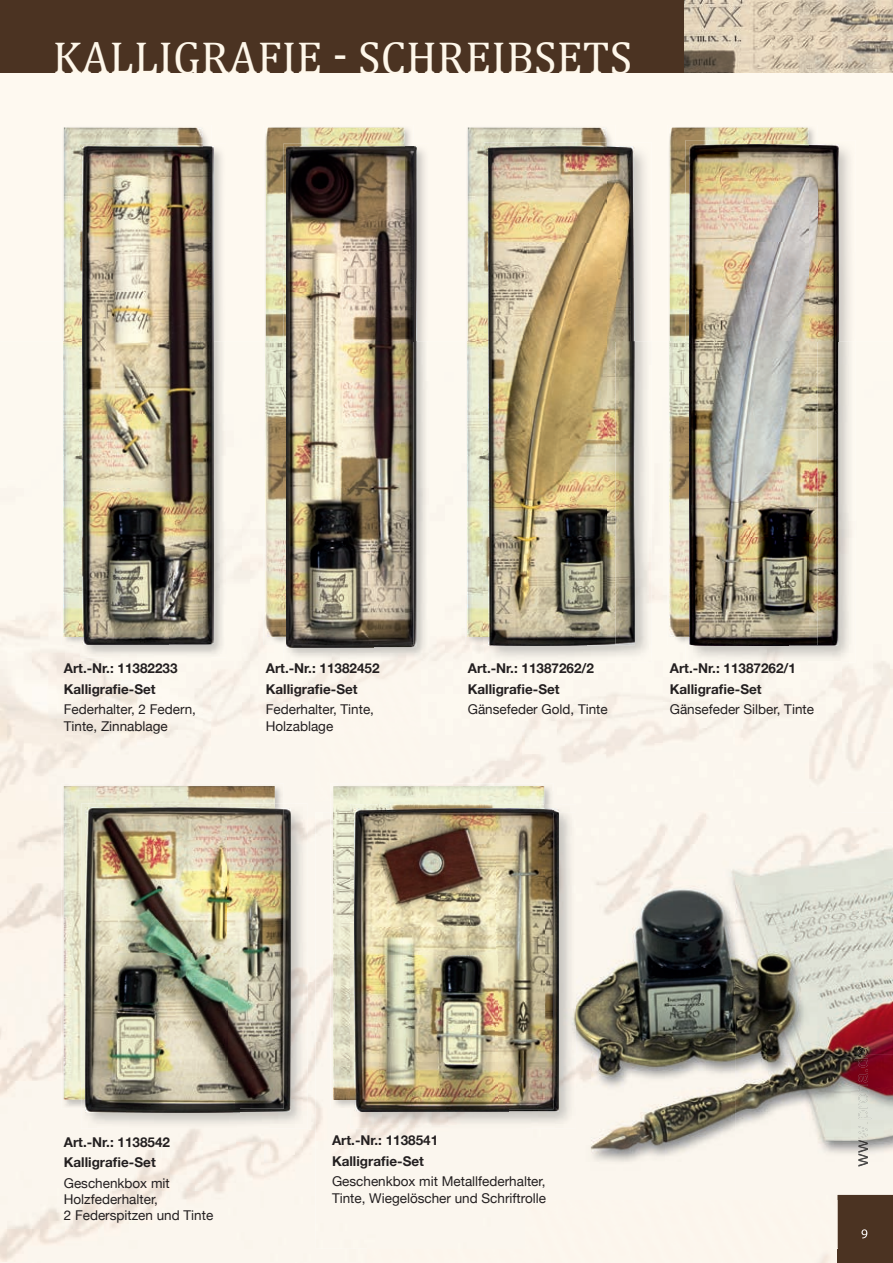
<style>
.page{position:relative;width:893px;height:1263px;background:#fff}
.page>*{position:absolute;margin:0;border:0;box-sizing:border-box;transform-origin:0 0}
.t1{font:45px "Cambria";letter-spacing:.005em;color:#fef7ea}
.t2{font:13.5px/16.2px "Helvetica Neue";color:#231f20}
.t3{font:700 13.5px/20.7px "Helvetica Neue";color:#231f20}
</style>
<div class="page">
<div style="left:0;top:72px;width:893px;height:269px;background:#fef9f0"></div>
<div style="left:367px;top:1248px;width:471px;height:15px;background:#fcf6ed"></div>
<div style="left:0;top:0;width:685px;height:72px;background:#4b3322"></div>
<img style="left:685px;top:0;width:208px;height:72px">
<div style="left:838px;top:1195px;width:55px;height:68px;background:#4b3322"></div>
<img style="left:315px;top:812px;width:52px;height:436px">
<img style="left:576px;top:812px;width:159px;height:194px">
<img style="left:735px;top:812px;width:158px;height:388px">
<img style="left:526px;top:1006px;width:210px;height:194px">
<img style="left:838px;top:1195px;width:55px;height:44px">
<svg style="left:861px;top:1229px;width:6px;height:9px"></svg>
<img style="left:855px;top:1048px;width:16px;height:119px">
<img style="left:465px;top:125px;width:150px;height:216px">
<img style="left:465px;top:341px;width:19px;height:304px">
<img style="left:468px;top:128px;width:139px;height:213px">
<img style="left:468px;top:341px;width:16px;height:295px">
<img style="left:263px;top:125px;width:150px;height:216px">
<img style="left:263px;top:341px;width:20px;height:304px">
<img style="left:266px;top:128px;width:139px;height:213px">
<img style="left:266px;top:341px;width:17px;height:295px">
<img style="left:61px;top:125px;width:150px;height:216px">
<img style="left:61px;top:341px;width:19px;height:304px">
<img style="left:64px;top:128px;width:139px;height:213px">
<img style="left:64px;top:341px;width:16px;height:295px">
<img style="left:211px;top:144px;width:15px;height:197px">
<img style="left:80px;top:341px;width:146px;height:316px">
<svg style="left:203px;top:144px;width:8px;height:3px"></svg>
<img style="left:80px;top:636px;width:3px;height:9px">
<img style="left:80px;top:144px;width:123px;height:197px">
<img style="left:211px;top:147px;width:2px;height:498px">
<img style="left:203px;top:147px;width:8px;height:194px">
<img style="left:169px;top:341px;width:42px;height:304px">
<img style="left:83px;top:636px;width:86px;height:9px">
<img style="left:83px;top:147px;width:120px;height:489px">
<img style="left:615px;top:142px;width:37px;height:199px">
<img style="left:484px;top:341px;width:168px;height:321px">
<svg style="left:607px;top:142px;width:8px;height:5px"></svg>
<svg style="left:484px;top:636px;width:4px;height:9px"></svg>
<img style="left:484px;top:142px;width:123px;height:199px">
<img style="left:607px;top:147px;width:28px;height:194px">
<img style="left:615px;top:341px;width:20px;height:304px">
<img style="left:488px;top:645px;width:98px;height:1px">
<img style="left:573px;top:341px;width:42px;height:304px">
<img style="left:488px;top:636px;width:85px;height:9px">
<img style="left:488px;top:147px;width:119px;height:489px">
<img style="left:413px;top:144px;width:16px;height:197px">
<img style="left:283px;top:341px;width:146px;height:319px">
<svg style="left:405px;top:144px;width:8px;height:3px"></svg>
<svg style="left:283px;top:636px;width:3px;height:9px"></svg>
<img style="left:283px;top:144px;width:122px;height:197px">
<img style="left:405px;top:147px;width:11px;height:194px">
<img style="left:373px;top:341px;width:43px;height:306px">
<img style="left:286px;top:645px;width:87px;height:2px">
<img style="left:371px;top:341px;width:42px;height:304px">
<img style="left:286px;top:636px;width:85px;height:9px">
<img style="left:286px;top:147px;width:119px;height:489px">
<img style="left:667px;top:125px;width:150px;height:216px">
<img style="left:667px;top:341px;width:19px;height:304px">
<img style="left:670px;top:128px;width:138px;height:213px">
<img style="left:670px;top:341px;width:16px;height:295px">
<img style="left:61px;top:783px;width:223px;height:326px">
<img style="left:64px;top:786px;width:211px;height:314px">
<img style="left:330px;top:783px;width:224px;height:29px">
<img style="left:330px;top:812px;width:20px;height:297px">
<img style="left:333px;top:786px;width:211px;height:314px">
<img style="left:817px;top:140px;width:38px;height:201px">
<img style="left:686px;top:341px;width:169px;height:322px">
<svg style="left:808px;top:140px;width:9px;height:5px"></svg>
<svg style="left:686px;top:636px;width:4px;height:9px"></svg>
<img style="left:686px;top:140px;width:122px;height:201px">
<img style="left:808px;top:145px;width:30px;height:196px">
<img style="left:817px;top:341px;width:21px;height:304px">
<img style="left:690px;top:645px;width:99px;height:1px">
<img style="left:775px;top:341px;width:42px;height:304px">
<img style="left:690px;top:636px;width:85px;height:9px">
<img style="left:690px;top:145px;width:118px;height:491px">
<img style="left:531px;top:812px;width:45px;height:316px">
<img style="left:350px;top:1109px;width:181px;height:19px">
<svg style="left:350px;top:1100px;width:4px;height:9px"></svg>
<img style="left:350px;top:804px;width:194px;height:8px">
<img style="left:508px;top:812px;width:51px;height:299px">
<img style="left:354px;top:1109px;width:154px;height:2px">
<svg style="left:544px;top:804px;width:15px;height:8px"></svg>
<img style="left:504px;top:812px;width:50px;height:297px">
<img style="left:354px;top:1100px;width:150px;height:9px">
<img style="left:354px;top:808px;width:190px;height:4px">
<img style="left:81px;top:803px;width:227px;height:325px">
<img style="left:81px;top:803px;width:194px;height:297px">
<img style="left:240px;top:808px;width:51px;height:304px">
<img style="left:85px;top:1109px;width:155px;height:3px">
<img style="left:234px;top:808px;width:50px;height:301px">
<img style="left:85px;top:1100px;width:149px;height:9px">
<img style="left:85px;top:808px;width:190px;height:292px">
<h1 class="t1" style="left:53px;top:32px;width:581px">KALLIGRAFIE - SCHREIBSETS</h1>
<p class="t3" style="left:64px;top:658px;width:115px">Art.-Nr.: 11382233<br>Kalligrafie-Set</p>
<p class="t2" style="left:64px;top:702px;width:134px">Federhalter, 2 Federn,<br>Tinte, Zinnablage</p>
<p class="t3" style="left:266px;top:658px;width:115px">Art.-Nr.: 11382452<br>Kalligrafie-Set</p>
<p class="t2" style="left:266px;top:702px;width:110px">Federhalter, Tinte,<br>Holzablage</p>
<p class="t3" style="left:468px;top:658px;width:128px">Art.-Nr.: 11387262/2<br>Kalligrafie-Set</p>
<p class="t2" style="left:468px;top:702px;width:142px">Gänsefeder Gold, Tinte</p>
<p class="t3" style="left:670px;top:658px;width:128px">Art.-Nr.: 11387262/1<br>Kalligrafie-Set</p>
<p class="t2" style="left:670px;top:702px;width:146px">Gänsefeder Silber, Tinte</p>
<p class="t3" style="left:64px;top:1132px;width:108px">Art.-Nr.: 1138542<br>Kalligrafie-Set</p>
<p class="t2" style="left:64px;top:1176px;width:151px">Geschenkbox mit<br>Holzfederhalter,<br>2 Federspitzen und Tinte</p>
<p class="t3" style="left:332px;top:1130px;width:108px">Art.-Nr.: 1138541<br>Kalligrafie-Set</p>
<p class="t2" style="left:332px;top:1174px;width:216px">Geschenkbox mit Metallfederhalter,<br>Tinte, Wiegelöscher und Schriftrolle</p>
</div>
